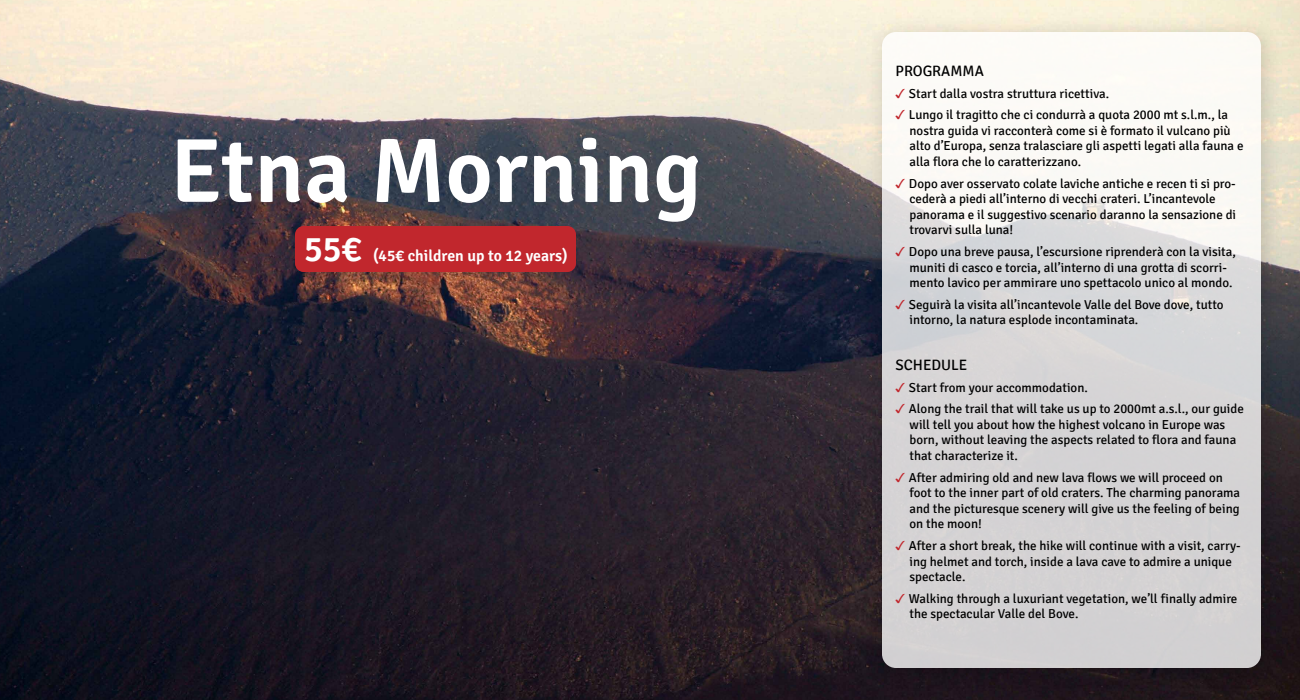
<style>
.page{position:relative;width:1300px;height:700px;background:#fff}
.page>*{position:absolute;margin:0;border:0;box-sizing:border-box;transform-origin:0 0}
.t1{font:600 91.1px "Signika";color:#fff}
.t2{font:600 35.5px "Signika";color:#fff}
.t3{font:600 15.8px "Signika";color:#fff}
.t4{font:15px "Signika";color:#000}
.t5{font:13px/15.6px "Signika";color:#000}
.s1{font-family:"Arial Unicode MS";color:#c1272d}
</style>
<div class="page">
<img style="left:0;top:0;width:1300px;height:700px">
<img style="left:858px;top:8px;width:432px;height:689px">
<svg style="left:882px;top:32px;width:379px;height:636px;fill:#d6d6d7"></svg>
<div style="left:295px;top:226px;width:281px;height:46px;background:#c1272d;border-radius:9px"></div>
<h1 class="t1" style="left:170px;top:118px;width:533px">Etna Morning</h1>
<h2 class="t2" style="left:304px;top:228px;width:59px">55€</h2>
<p class="t3" style="left:373px;top:246px;width:196px">(45€ children up to 12 years)</p>
<p class="t4" style="left:896px;top:62px;width:90px">PROGRAMMA</p>
<p class="t5" style="left:896px;top:86px;width:215px"><span class="s1">✓</span> Start dalla vostra struttura ricettiva.</p>
<p class="t5" style="left:910px;top:107px;width:336px;text-indent:-14px"><span class="s1">✓</span> Lungo il tragitto che ci condurrà a quota 2000 mt s.l.m., la nostra guida vi racconterà come si è formato il vulcano più alto d’Europa, senza tralasciare gli aspetti legati alla fauna e alla flora che lo caratterizzano.</p>
<p class="t5" style="left:910px;top:176px;width:328px;text-indent:-14px"><span class="s1">✓</span> Dopo aver osservato colate laviche antiche e recen ti si pro&shy;cederà a piedi all’interno di vecchi crateri. L’incantevole panorama e il suggestivo scenario daranno la sensazione di trovarvi sulla luna!</p>
<p class="t5" style="left:910px;top:244px;width:328px;text-indent:-14px"><span class="s1">✓</span> Dopo una breve pausa, l’escursione riprenderà con la visita, muniti di casco e torcia, all’interno di una grotta di scorri&shy;mento lavico per ammirare uno spettacolo unico al mondo.</p>
<p class="t5" style="left:910px;top:297px;width:316px;text-indent:-14px"><span class="s1">✓</span> Seguirà la visita all’incantevole Valle del Bove dove, tutto intorno, la natura esplode incontaminata.</p>
<p class="t4" style="left:896px;top:356px;width:73px">SCHEDULE</p>
<p class="t5" style="left:896px;top:380px;width:194px"><span class="s1">✓</span> Start from your accommodation.</p>
<p class="t5" style="left:910px;top:401px;width:336px;text-indent:-14px"><span class="s1">✓</span> Along the trail that will take us up to 2000mt a.s.l., our guide will tell you about how the highest volcano in Europe was born, without leaving the aspects related to flora and fauna that characterize it.</p>
<p class="t5" style="left:910px;top:470px;width:332px;text-indent:-14px"><span class="s1">✓</span> After admiring old and new lava flows we will proceed on foot to the inner part of old craters. The charming panorama and the picturesque scenery will give us the feeling of being on the moon!</p>
<p class="t5" style="left:910px;top:538px;width:333px;text-indent:-14px"><span class="s1">✓</span> After a short break, the hike will continue with a visit, carry&shy;ing helmet and torch, inside a lava cave to admire a unique spectacle.</p>
<p class="t5" style="left:910px;top:591px;width:329px;text-indent:-14px"><span class="s1">✓</span> Walking through a luxuriant vegetation, we’ll finally admire the spectacular Valle del Bove.</p>
</div>
